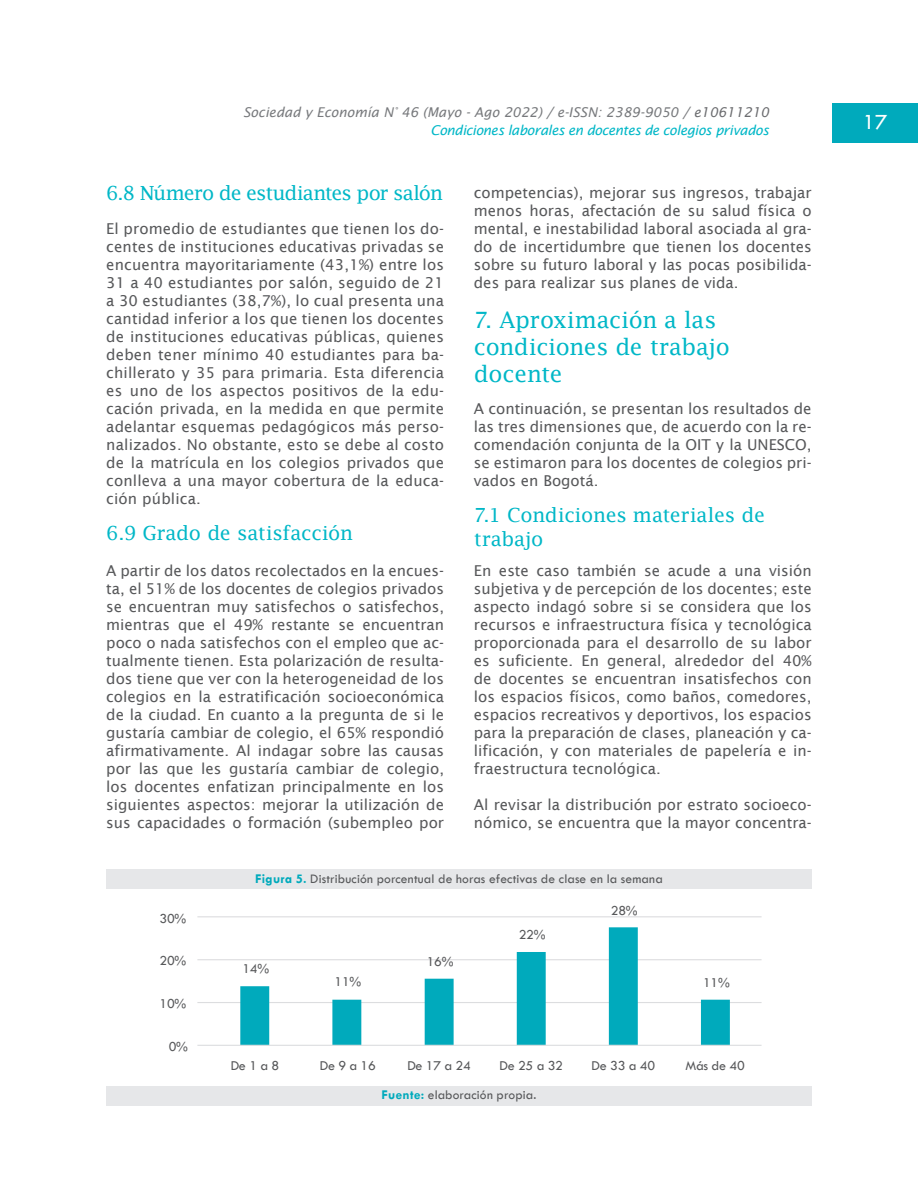
<style>
.page{position:relative;width:918px;height:1191px;background:#fff}
.page>*{position:absolute;margin:0;border:0;box-sizing:border-box;transform-origin:0 0}
.Titulo{font:22.5px/27px "Lucida Fax";letter-spacing:-.01em;color:#00b7c7}
.t1{font:22.5px "Tw Cen";color:#fff}
.Subtitulo{font:19.5px/23.4px "Lucida Fax";letter-spacing:-.015em;color:#00b7c7}
.Subtitulo-2{font:19.5px "Lucida Fax";letter-spacing:-.05em;color:#00b7c7}
.cuerpo-de-texto{font:15px/18px "Lucida Sans";color:#57585a;text-align:justify}
.t2{font:14.1px "Tw Cen";letter-spacing:-.02em;color:#57585a}
.t3{font:italic 13.5px/18px "Lucida Sans";letter-spacing:-.03em;color:#787a7d;text-align:right}
.texto-tablas{font:13.5px "Tw Cen";letter-spacing:.005em;color:#57585a}
.s1{color:#6c6d70}
.s2{color:#00b7c7}
.s3{font-weight:700;color:#00aabc}
</style>
<div class="page">
<div style="left:833px;top:103px;width:85px;height:39px;background:#00aabc"></div>
<div style="left:106px;top:1086px;width:706px;height:20px;background:#e6e7e9"></div>
<div style="left:106px;top:869px;width:706px;height:20px;background:#e6e7e9"></div>
<hr style="left:197px;top:1002px;width:565px;height:1px;background:#dcdddf">
<hr style="left:197px;top:959px;width:565px;height:1px;background:#dcdddf">
<hr style="left:197px;top:916px;width:565px;height:1px;background:#dcdddf">
<svg style="left:240px;top:927px;width:490px;height:117px"></svg>
<hr style="left:197px;top:1044px;width:565px;height:1px;background:#dcdddf">
<p class="t3" style="left:243px;top:103px;width:528px">Sociedad y Economía N° 46 (Mayo - Ago 2022) / e-ISSN: 2389-9050 / <span class="s1">e10611210<br></span><span class="s2">Condiciones laborales en docentes de colegios privados</span></p>
<h1 class="t1" style="left:863px;top:108px;width:26px">17</h1>
<p class="Subtitulo-2" style="left:106px;top:182px;width:338px">6.8 Número de estudiantes por salón</p>
<p class="cuerpo-de-texto" style="left:106px;top:220px;width:339px">El promedio de estudiantes que tienen los do&shy;centes de instituciones educativas privadas se encuentra mayoritariamente (43,1%) entre los 31 a 40 estudiantes por salón, seguido de 21 a 30 estudiantes (38,7%), lo cual presenta una cantidad inferior a los que tienen los docentes de instituciones educativas públicas, quienes deben tener mínimo 40 estudiantes para ba&shy;chillerato y 35 para primaria. Esta diferencia es uno de los aspectos positivos de la edu&shy;cación privada, en la medida en que permite adelantar esquemas pedagógicos más perso&shy;nalizados. No obstante, esto se debe al costo de la matrícula en los colegios privados que conlleva a una mayor cobertura de la educa&shy;ción pública.</p>
<p class="Subtitulo" style="left:106px;top:521px;width:248px">6.9 Grado de satisfacción</p>
<p class="cuerpo-de-texto" style="left:106px;top:562px;width:339px">A partir de los datos recolectados en la encues&shy;ta, el 51% de los docentes de colegios privados se encuentran muy satisfechos o satisfechos, mientras que el 49% restante se encuentran poco o nada satisfechos con el empleo que ac&shy;tualmente tienen. Esta polarización de resulta&shy;dos tiene que ver con la heterogeneidad de los colegios en la estratificación socioeconómica de la ciudad. En cuanto a la pregunta de si le gustaría cambiar de colegio, el 65% respondió afirmativamente. Al indagar sobre las causas por las que les gustaría cambiar de colegio, los docentes enfatizan principalmente en los siguientes aspectos: mejorar la utilización de sus capacidades o formación (subempleo por</p>
<p class="cuerpo-de-texto" style="left:474px;top:184px;width:339px">competencias), mejorar sus ingresos, trabajar menos horas, afectación de su salud física o mental, e inestabilidad laboral asociada al gra&shy;do de incertidumbre que tienen los docentes sobre su futuro laboral y las pocas posibilida&shy;des para realizar sus planes de vida.</p>
<p class="Titulo" style="left:474px;top:306px;width:258px">7. Aproximación a las condiciones de trabajo docente</p>
<p class="cuerpo-de-texto" style="left:474px;top:400px;width:339px">A continuación, se presentan los resultados de las tres dimensiones que, de acuerdo con la re&shy;comendación conjunta de la OIT y la UNESCO, se estimaron para los docentes de colegios pri&shy;vados en Bogotá.</p>
<p class="Subtitulo" style="left:474px;top:503px;width:293px">7.1 Condiciones materiales de trabajo</p>
<p class="cuerpo-de-texto" style="left:474px;top:562px;width:339px">En este caso también se acude a una visión subjetiva y de percepción de los docentes; este aspecto indagó sobre si se considera que los recursos e infraestructura física y tecnológica proporcionada para el desarrollo de su labor es suficiente. En general, alrededor del 40% de docentes se encuentran insatisfechos con los espacios físicos, como baños, comedores, espacios recreativos y deportivos, los espacios para la preparación de clases, planeación y ca&shy;lificación, y con materiales de papelería e in&shy;fraestructura tecnológica.</p>
<p class="cuerpo-de-texto" style="left:474px;top:796px;width:339px">Al revisar la distribución por estrato socioeco&shy;nómico, se encuentra que la mayor concentra-</p>
<p class="t2" style="left:160px;top:909px;width:28px">30%</p>
<p class="t2" style="left:160px;top:952px;width:28px">20%</p>
<p class="t2" style="left:160px;top:995px;width:28px">10%</p>
<p class="t2" style="left:169px;top:1038px;width:21px">0%</p>
<p class="texto-tablas" style="left:255px;top:871px;width:409px"><span class="s3">Figura 5.</span> Distribución porcentual de horas efectivas de clase en la semana</p>
<p class="t2" style="left:242px;top:960px;width:28px">14%</p>
<p class="t2" style="left:335px;top:973px;width:28px">11%</p>
<p class="t2" style="left:427px;top:952px;width:28px">16%</p>
<p class="t2" style="left:519px;top:926px;width:28px">22%</p>
<p class="t2" style="left:611px;top:901px;width:28px">28%</p>
<p class="t2" style="left:703px;top:973px;width:28px">11%</p>
<p class="t2" style="left:231px;top:1056px;width:50px">De 1 a 8</p>
<p class="t2" style="left:320px;top:1056px;width:58px">De 9 a 16</p>
<p class="t2" style="left:407px;top:1056px;width:65px">De 17 a 24</p>
<p class="t2" style="left:499px;top:1056px;width:65px">De 25 a 32</p>
<p class="t2" style="left:592px;top:1056px;width:65px">De 33 a 40</p>
<p class="t2" style="left:686px;top:1056px;width:61px">Más de 40</p>
<p class="texto-tablas" style="left:382px;top:1086px;width:156px"><span class="s3">Fuente:</span> elaboración propia.</p>
</div>
